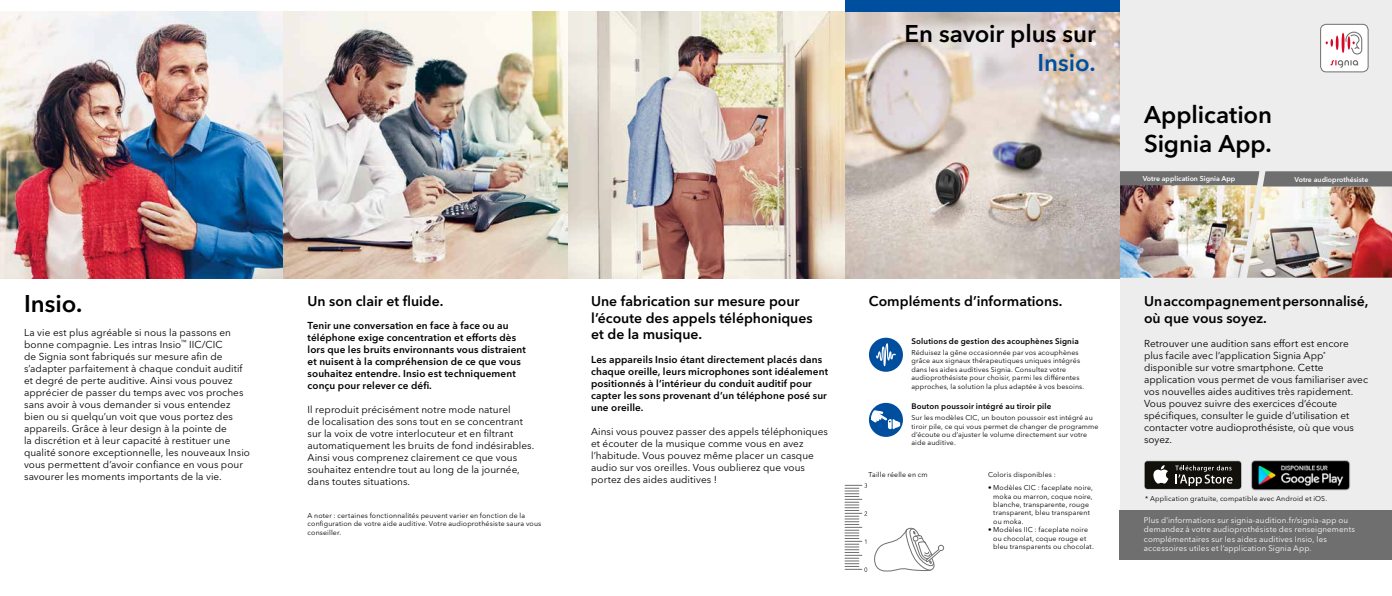
<style>
.page{position:relative;width:1392px;height:596px;background:#fff}
.page>*{position:absolute;margin:0;border:0;box-sizing:border-box;transform-origin:0 0}
.t1{font:600 24px/28.8px "Avenir Next W1 G";letter-spacing:-.005em;color:#000}
.t2{font:600 24px "Avenir Next W1 G";color:#004f9f}
.t3{font:600 14px/16.8px "Avenir Next W1 G";color:#000}
.t4{font:10px/12px "Avenir Next W1 G";letter-spacing:.005em;color:#000}
.t5{font:600 10px/12px "Avenir Next W1 G";letter-spacing:.01em;color:#000}
.t6{font:8px/9.6px "Avenir Next W1 G";letter-spacing:.015em;color:#fff}
.t7{font:600 8px "Avenir Next W1 G";letter-spacing:.02em;color:#000}
.t8{font:7px/8.4px "Avenir Next W1 G";letter-spacing:.02em;color:#000}
.t9{font:600 7px "Avenir Next W1 G";color:#fff}
</style>
<div class="page">
<img style="left:845px;top:11px;width:275px;height:267px">
<div style="left:845px;top:0;width:275px;height:11px;background:#004f9f"></div>
<svg style="left:845px;top:483px;width:22px;height:88px"></svg>
<div style="left:869px;top:337px;width:34px;height:34px;background:#004f9f;border-radius:50%"></div>
<svg style="left:876px;top:343px;width:20px;height:23px"></svg>
<svg style="left:869px;top:402px;width:34px;height:34px"></svg>
<img style="left:0;top:11px;width:845px;height:267px">
<svg style="left:874px;top:527px;width:71px;height:45px"></svg>
<div style="left:1120px;top:0;width:272px;height:549px;background:#ededed"></div>
<div style="left:1120px;top:510px;width:272px;height:49px;background:#706f6f"></div>
<img style="left:1251px;top:460px;width:100px;height:31px">
<svg style="left:1144px;top:460px;width:98px;height:29px"></svg>
<div style="left:1145px;top:461px;width:96px;height:27px;background:#12100b;border-radius:3px"></div>
<svg style="left:1153px;top:465px;width:15px;height:18px"></svg>
<svg style="left:1175px;top:465px;width:57px;height:20px"></svg>
<img style="left:1120px;top:171px;width:272px;height:107px">
<svg style="left:1321px;top:24px;width:47px;height:48px;background:#f1e1e3"></svg>
<div style="left:1320px;top:24px;width:48px;height:48px;border:1px solid #706f6f;border-radius:6px"></div>
<h1 class="t1" style="left:24px;top:289px;width:60px">Insio.</h1>
<p class="t4" style="left:24px;top:326px;width:227px">La vie est plus agréable si nous la passons en bonne compagnie. Les intras Insio<sup>™</sup> IIC/CIC<br>de Signia sont fabriqués sur mesure afin de s’adapter parfaitement à chaque conduit auditif et degré de perte auditive. Ainsi vous pouvez apprécier de passer du temps avec vos proches sans avoir à vous demander si vous entendez bien ou si quelqu’un voit que vous portez des appareils. Grâce à leur design à la pointe de<br>la discrétion et à leur capacité à restituer une qualité sonore exceptionnelle, les nouveaux Insio vous permettent d’avoir confiance en vous pour savourer les moments importants de la vie.</p>
<h2 class="t3" style="left:308px;top:292px;width:137px">Un son clair et fluide.</h2>
<p class="t5" style="left:308px;top:319px;width:220px">Tenir une conversation en face à face ou au téléphone exige concentration et efforts dès lors que les bruits environnants vous distraient et nuisent à la compréhension de ce que vous souhaitez entendre. Insio est techniquement conçu pour relever ce défi.</p>
<p class="t4" style="left:308px;top:403px;width:228px">Il reproduit précisément notre mode naturel<br>de localisation des sons tout en se concentrant sur la voix de votre interlocuteur et en filtrant automatiquement les bruits de fond indésirables.<br>Ainsi vous comprenez clairement ce que vous souhaitez entendre tout au long de la journée, dans toutes situations.</p>
<p class="t8" style="left:308px;top:510px;width:235px">A noter : certaines fonctionnalités peuvent varier en fonction de la configuration de votre aide auditive. Votre audioprothésiste saura vous conseiller.</p>
<h1 class="t1" style="left:904px;top:19px;width:193px">En savoir plus sur</h1>
<h1 class="t2" style="left:1037px;top:48px;width:60px">Insio.</h1>
<h1 class="t1" style="left:1144px;top:100px;width:129px">Application<br>Signia App.</h1>
<p class="t9" style="left:1143px;top:174px;width:94px">Votre application Signia App</p>
<p class="t9" style="left:1294px;top:175px;width:75px">Votre audioprothésiste</p>
<h2 class="t3" style="left:591px;top:292px;width:223px">Une fabrication sur mesure pour l’écoute des appels téléphoniques et de la musique.</h2>
<p class="t5" style="left:591px;top:353px;width:238px">Les appareils Insio étant directement placés dans chaque oreille, leurs microphones sont idéalement positionnés à l’intérieur du conduit auditif pour capter les sons provenant d’un téléphone posé sur une oreille.</p>
<p class="t4" style="left:591px;top:425px;width:238px">Ainsi vous pouvez passer des appels téléphoniques et écouter de la musique comme vous en avez l’habitude. Vous pouvez même placer un casque audio sur vos oreilles. Vous oublierez que vous portez des aides auditives !</p>
<h2 class="t3" style="left:869px;top:292px;width:195px">Compléments d’informations.</h2>
<p class="t7" style="left:911px;top:336px;width:169px">Solutions de gestion des acouphènes Signia</p>
<p class="t8" style="left:911px;top:348px;width:174px">Réduisez la gêne occasionnée par vos acouphènes grâce aux signaux thérapeutiques uniques intégrés dans les aides auditives Signia. Consultez votre audioprothésiste pour choisir, parmi les différentes approches, la solution la plus adaptée à vos besoins.</p>
<p class="t7" style="left:911px;top:401px;width:141px">Bouton poussoir intégré au tiroir pile</p>
<p class="t8" style="left:911px;top:413px;width:189px">Sur les modèles CIC, un bouton poussoir est intégré au tiroir pile, ce qui vous permet de changer de programme d’écoute ou d’ajuster le volume directement sur votre aide auditive.</p>
<p class="t8" style="left:988px;top:470px;width:69px">Coloris disponibles :</p>
<p class="t8" style="left:868px;top:470px;width:61px">Taille réelle en cm</p>
<p class="t8" style="left:993px;top:483px;width:101px;text-indent:-5px">• Modèles CIC : faceplate noire, moka ou marron, coque noire, blanche, transparente, rouge transparent, bleu transparent ou moka.</p>
<p class="t8" style="left:993px;top:525px;width:102px;text-indent:-5px">• Modèles IIC : faceplate noire ou chocolat, coque rouge et bleu transparents ou chocolat.</p>
<h2 class="t3" style="left:1144px;top:292px;width:226px">Un accompagnement personnalisé, où que vous soyez.</h2>
<p class="t4" style="left:1144px;top:337px;width:225px">Retrouver une audition sans effort est encore plus facile avec l’application Signia App<sup>* </sup>disponible sur votre smartphone. Cette application vous permet de vous familiariser avec vos nouvelles aides auditives très rapidement.<br>Vous pouvez suivre des exercices d’écoute spécifiques, consulter le guide d’utilisation et contacter votre audioprothésiste, où que vous soyez.</p>
<p class="t8" style="left:1145px;top:494px;width:184px">* Application gratuite, compatible avec Android et iOS.</p>
<p class="t6" style="left:1144px;top:514px;width:213px">Plus d’informations sur signia-audition.fr/signia-app ou demandez à votre audioprothésiste des renseignements complémentaires sur les aides auditives Insio, les accessoires utiles et l’application Signia App.</p>
</div>
